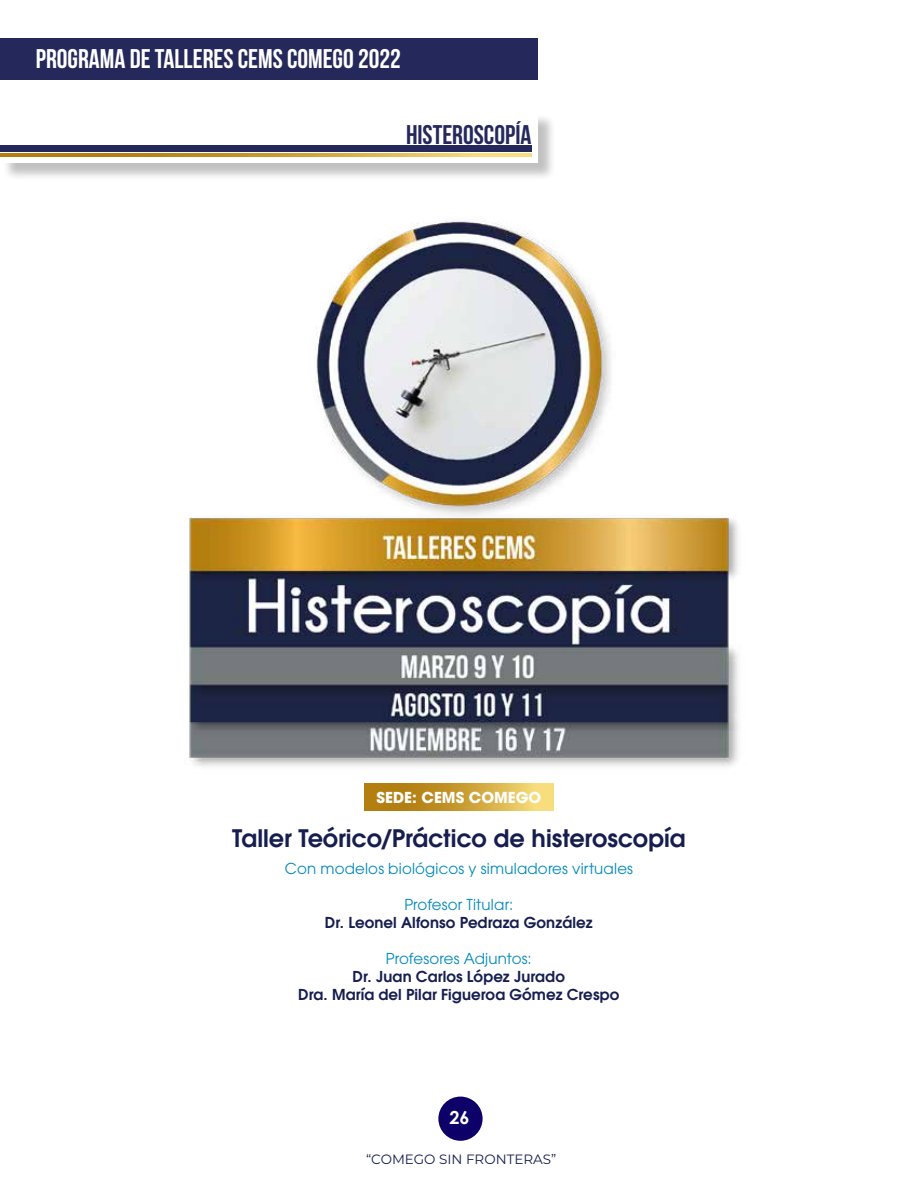
<style>
.page{position:relative;width:918px;height:1188px;background:#fff}
.page>*{position:absolute;margin:0;border:0;box-sizing:border-box;transform-origin:0 0}
.t1{font:700 27px "Bebas Neue";color:#fff}
.t2{font:700 27px "Bebas Neue";color:#25285a}
.t3{font:600 24px "ITC Avant Garde Pro";letter-spacing:-.005em;color:#161d4f}
.t4{font:700 18px "Century Gothic";color:#fff}
.t5{font:600 15px/18px "ITC Avant Garde Pro";letter-spacing:.01em;color:#161d4f;text-align:center}
.t6{font:15px "ITC Avant Garde Pro";letter-spacing:.015em;color:#0089bd}
.t7{font:700 15px "ITC Avant Garde Pro";color:#fff}
.t8{font:13.5px "Montserrat";color:#161d4f}
</style>
<div class="page">
<div style="left:438px;top:1097px;width:45px;height:44px;background:#0d0069;border-radius:50%"></div>
<div style="left:0;top:38px;width:537px;height:42px;background:#25285a"></div>
<div style="left:2px;top:114px;width:554px;height:67px;background:#000;opacity:.25"></div>
<div style="left:0;top:111px;width:537px;height:51px;background:#fff"></div>
<div style="left:0;top:146px;width:531px;height:6px;background:#25285a"></div>
<svg style="left:0;top:154px;width:531px;height:3px;background:#cda239"></svg>
<img style="left:64px;top:169px;width:675px;height:642px">
<svg style="left:364px;top:783px;width:190px;height:27px;background:#cda239"></svg>
<h1 class="t1" style="left:36px;top:44px;width:367px">PROGRAMA DE TALLERES CEMS COMEGO 2022</h1>
<h1 class="t2" style="left:406px;top:119px;width:127px">HISTEROSCOPÍA</h1>
<p class="t7" style="left:377px;top:787px;width:166px">SEDE: CEMS COMEGO</p>
<h2 class="t3" style="left:232px;top:822px;width:455px">Taller Teórico/Práctico de histeroscopía</h2>
<p class="t6" style="left:285px;top:860px;width:350px">Con modelos biológicos y simuladores virtuales</p>
<p class="t6" style="left:404px;top:895px;width:110px">Profesor Titular:</p>
<p class="t5" style="left:325px;top:913px;width:269px">Dr. Leonel Alfonso Pedraza González</p>
<p class="t6" style="left:386px;top:949px;width:147px">Profesores Adjuntos:</p>
<p class="t5" style="left:298px;top:967px;width:323px">Dr. Juan Carlos López Jurado<br>Dra. María del Pilar Figueroa Gómez Crespo</p>
<p class="t4" style="left:449px;top:1104px;width:22px">26</p>
<p class="t8" style="left:366px;top:1150px;width:192px">“COMEGO SIN FRONTERAS”</p>
</div>
